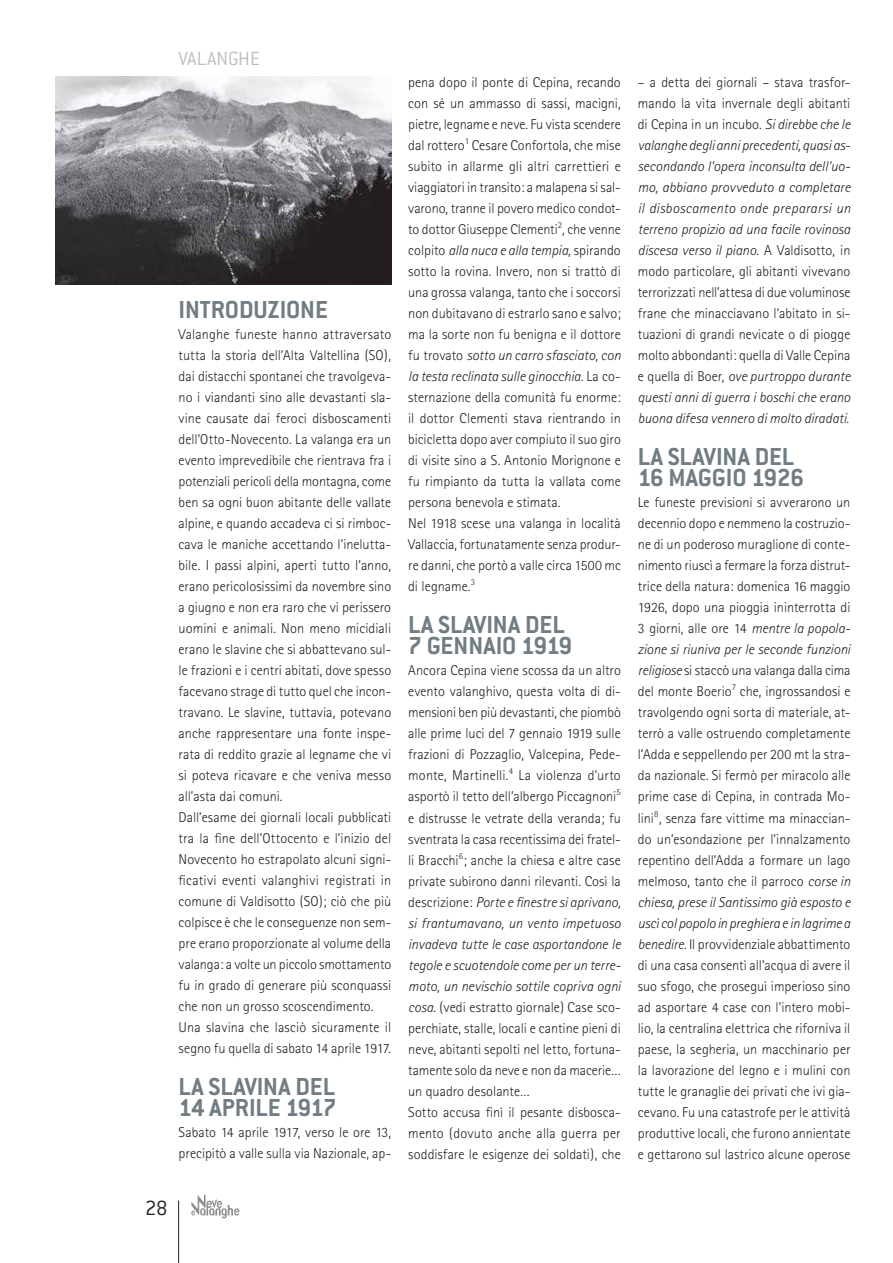
<style>
.page{position:relative;width:893px;height:1263px;background:#fff}
.page>*{position:absolute;margin:0;border:0;box-sizing:border-box;transform-origin:0 0}
.TESTO{font:700 27px "Conduit ITC";color:#717d83}
.t1{font:300 22.5px "Conduit ITC";color:#231f20}
.t2{font:300 21px "Conduit ITC";letter-spacing:.01em;color:#bcbdc0}
.TESTO-2{font:300 14.25px/21px "Rotis Sans Serif";color:#231f20;text-align:justify}
.s1{font-style:italic}
</style>
<div class="page">
<img style="left:55px;top:77px;width:336px;height:208px">
<hr style="left:178px;top:1201px;width:1px;height:62px;background:#231f20">
<svg style="left:191px;top:1194px;width:48px;height:24px"></svg>
<h3 class="t2" style="left:179px;top:47px;width:83px">VALANGHE</h3>
<p class="TESTO" style="left:179px;top:294px;width:151px">INTRODUZIONE</p>
<p class="TESTO-2" style="left:179px;top:324px;width:214px">Valanghe funeste hanno attraversato tutta la storia dell’Alta Valtellina (SO), dai distacchi spontanei che travolgeva&shy;no i viandanti sino alle devastanti sla&shy;vine causate dai feroci disboscamenti dell’Otto-Novecento. La valanga era un evento imprevedibile che rientrava fra i potenziali pericoli della montagna, come ben sa ogni buon abitante delle vallate alpine, e quando accadeva ci si rimboc&shy;cava le maniche accettando l’inelutta&shy;bile. I passi alpini, aperti tutto l’anno, erano pericolosissimi da novembre sino a giugno e non era raro che vi perissero uomini e animali. Non meno micidiali erano le slavine che si abbattevano sul&shy;le frazioni e i centri abitati, dove spesso facevano strage di tutto quel che incon&shy;travano. Le slavine, tuttavia, potevano anche rappresentare una fonte inspe&shy;rata di reddito grazie al legname che vi si poteva ricavare e che veniva messo all’asta dai comuni.</p>
<p class="TESTO-2" style="left:179px;top:807px;width:214px">Dall’esame dei giornali locali pubblicati tra la fine dell’Ottocento e l’inizio del Novecento ho estrapolato alcuni signi&shy;ficativi eventi valanghivi registrati in comune di Valdisotto (SO); ciò che più colpisce è che le conseguenze non sem&shy;pre erano proporzionate al volume della valanga: a volte un piccolo smottamento fu in grado di generare più sconquassi che non un grosso scoscendimento.</p>
<p class="TESTO-2" style="left:179px;top:1017px;width:214px">Una slavina che lasciò sicuramente il segno fu quella di sabato 14 aprile 1917.</p>
<p class="TESTO" style="left:179px;top:1071px;width:158px">LA SLAVINA DEL</p>
<p class="TESTO" style="left:179px;top:1092px;width:159px">14 APRILE 1917</p>
<p class="TESTO-2" style="left:179px;top:1122px;width:214px">Sabato 14 aprile 1917, verso le ore 13, precipitò a valle sulla via Nazionale, ap-</p>
<h2 class="t1" style="left:145px;top:1196px;width:24px">28</h2>
<p class="TESTO-2" style="left:408px;top:72px;width:214px">pena dopo il ponte di Cepina, recando con sé un ammasso di sassi, macigni, pietre, legname e neve. Fu vista scendere dal rottero<sup>1</sup> Cesare Confortola, che mise subito in allarme gli altri carrettieri e viaggiatori in transito: a malapena si sal&shy;varono, tranne il povero medico condot&shy;to dottor Giuseppe Clementi<sup>2</sup>, che venne colpito <span class="s1">alla nuca e alla tempia</span>, spirando sotto la rovina. Invero, non si trattò di una grossa valanga, tanto che i soccorsi non dubitavano di estrarlo sano e salvo; ma la sorte non fu benigna e il dottore fu trovato <span class="s1">sotto un carro sfasciato, con la testa reclinata sulle ginocchia</span>. La co&shy;sternazione della comunità fu enorme: il dottor Clementi stava rientrando in bicicletta dopo aver compiuto il suo giro di visite sino a S. Antonio Morignone e fu rimpianto da tutta la vallata come persona benevola e stimata.</p>
<p class="TESTO-2" style="left:408px;top:513px;width:214px">Nel 1918 scese una valanga in località Vallaccia, fortunatamente senza produr&shy;re danni, che portò a valle circa 1500 mc di legname.<sup>3</sup></p>
<p class="TESTO" style="left:408px;top:609px;width:158px">LA SLAVINA DEL</p>
<p class="TESTO" style="left:408px;top:630px;width:165px">7 GENNAIO 1919</p>
<p class="TESTO-2" style="left:408px;top:660px;width:214px">Ancora Cepina viene scossa da un altro evento valanghivo, questa volta di di&shy;mensioni ben più devastanti, che piombò alle prime luci del 7 gennaio 1919 sulle frazioni di Pozzaglio, Valcepina, Pede&shy;monte, Martinelli.<sup>4</sup> La violenza d’urto asportò il tetto dell’albergo Piccagnoni<sup>5 </sup>e distrusse le vetrate della veranda; fu sventrata la casa recentissima dei fratel&shy;li Bracchi<sup>6</sup>; anche la chiesa e altre case private subirono danni rilevanti. Così la descrizione: <span class="s1">Porte e finestre si aprivano, si frantumavano, un vento impetuoso invadeva tutte le case asportandone le tegole e scuotendole come per un terre&shy;moto, un nevischio sottile copriva ogni cosa</span>. (vedi estratto giornale) Case sco&shy;perchiate, stalle, locali e cantine pieni di neve, abitanti sepolti nel letto, fortuna&shy;tamente solo da neve e non da macerie… un quadro desolante…</p>
<p class="TESTO-2" style="left:408px;top:1101px;width:214px">Sotto accusa finì il pesante disbosca&shy;mento (dovuto anche alla guerra per soddisfare le esigenze dei soldati), che</p>
<p class="TESTO-2" style="left:638px;top:72px;width:214px">– a detta dei giornali – stava trasfor&shy;mando la vita invernale degli abitanti di Cepina in un incubo. <span class="s1">Si direbbe che le valanghe degli anni precedenti, quasi as&shy;secondando l’opera inconsulta dell’uo&shy;mo, abbiano provveduto a completare il disboscamento onde prepararsi un terreno propizio ad una facile rovinosa discesa verso il piano</span>. A Valdisotto, in modo particolare, gli abitanti vivevano terrorizzati nell’attesa di due voluminose frane che minacciavano l’abitato in si&shy;tuazioni di grandi nevicate o di piogge molto abbondanti: quella di Valle Cepina e quella di Boer, <span class="s1">ove purtroppo durante questi anni di guerra i boschi che erano buona difesa vennero di molto diradati</span>.</p>
<p class="TESTO" style="left:638px;top:441px;width:158px">LA SLAVINA DEL</p>
<p class="TESTO" style="left:638px;top:462px;width:168px">16 MAGGIO 1926</p>
<p class="TESTO-2" style="left:638px;top:492px;width:214px">Le funeste previsioni si avverarono un decennio dopo e nemmeno la costruzio&shy;ne di un poderoso muraglione di conte&shy;nimento riuscì a fermare la forza distrut&shy;trice della natura: domenica 16 maggio 1926, dopo una pioggia ininterrotta di 3 giorni, alle ore 14 <span class="s1">mentre la popola&shy;zione si riuniva per le seconde funzioni religiose</span> si staccò una valanga dalla cima del monte Boerio<sup>7</sup> che, ingrossandosi e travolgendo ogni sorta di materiale, at&shy;terrò a valle ostruendo completamente l’Adda e seppellendo per 200 mt la stra&shy;da nazionale. Si fermò per miracolo alle prime case di Cepina, in contrada Mo&shy;lini<sup>8</sup>, senza fare vittime ma minaccian&shy;do un’esondazione per l’innalzamento repentino dell’Adda a formare un lago melmoso, tanto che il parroco <span class="s1">corse in chiesa, prese il Santissimo già esposto e uscì col popolo in preghiera e in lagrime a benedire</span>. Il provvidenziale abbattimento di una casa consentì all’acqua di avere il suo sfogo, che proseguì imperioso sino ad asportare 4 case con l’intero mobi&shy;lio, la centralina elettrica che riforniva il paese, la segheria, un macchinario per la lavorazione del legno e i mulini con tutte le granaglie dei privati che ivi gia&shy;cevano. Fu una catastrofe per le attività produttive locali, che furono annientate e gettarono sul lastrico alcune operose</p>
</div>
